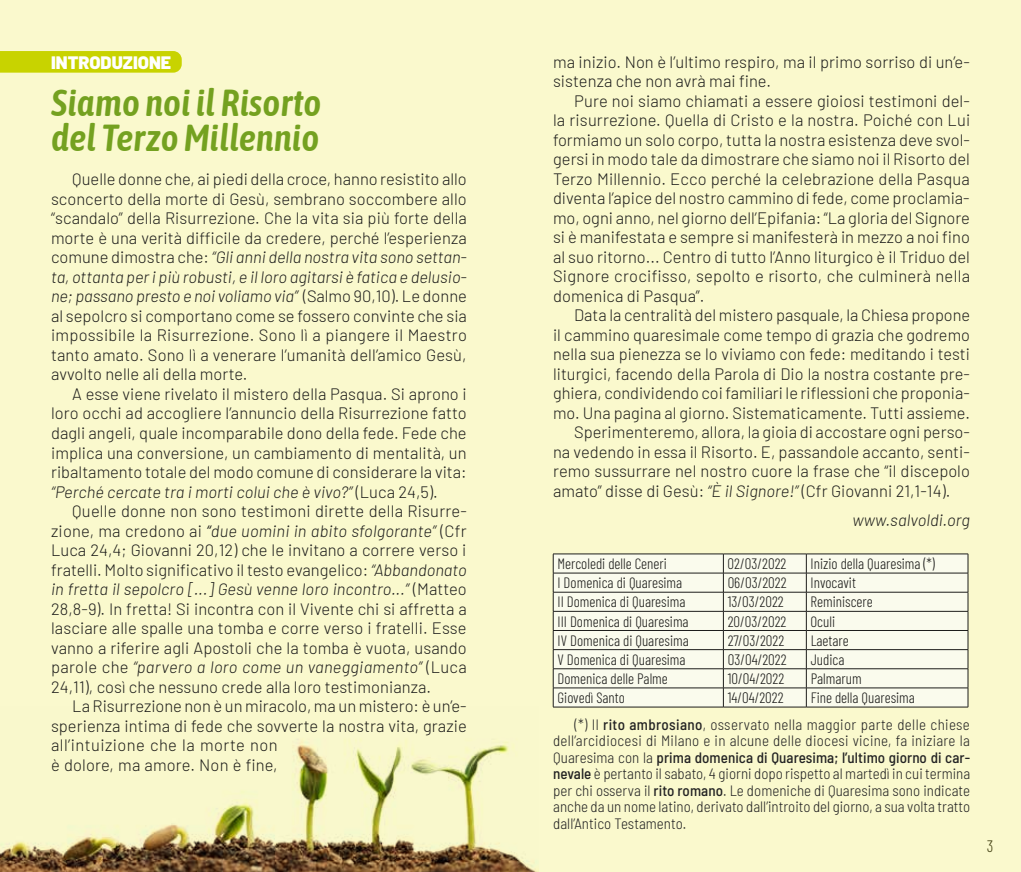
<style>
.page{position:relative;width:1021px;height:872px;background:#fff}
.page>*{position:absolute;margin:0;border:0;box-sizing:border-box;transform-origin:0 0}
.t1{font:italic 600 37.5px/34.5px "Asap Condensed";color:#74a120}
.t2{font:900 18px "Barlow";color:#fff}
.t3{font:300 16.5px/19.5px "Barlow";letter-spacing:.005em;color:#1d1d1b;text-align:justify}
.t4{font:italic 300 16.5px "Barlow";letter-spacing:.005em;color:#1d1d1b}
.t5{font:300 16.5px "Barlow Condensed";color:#1d1d1b}
.t6{font:300 semi-condensed 15px/16.5px "Barlow";color:#232323;text-align:justify}
.t7{font:300 15px "Barlow Condensed";color:#1d1d1b}
.s1{font-style:italic}
.s2{font-weight:400;font-style:italic}
.s3{font-weight:500}
</style>
<div class="page">
<div style="left:0;top:0;width:1020px;height:872px;background:#faf9cd"></div>
<div style="left:554px;top:554px;width:413px;height:153px;background:#fafbed"></div>
<hr style="left:553px;top:553px;width:170px;height:1px;background:#1d1d1b">
<hr style="left:723px;top:553px;width:83px;height:1px;background:#1d1d1b">
<hr style="left:806px;top:553px;width:162px;height:1px;background:#1d1d1b">
<hr style="left:553px;top:573px;width:170px;height:1px;background:#1d1d1b">
<hr style="left:723px;top:573px;width:83px;height:1px;background:#1d1d1b">
<hr style="left:806px;top:573px;width:162px;height:1px;background:#1d1d1b">
<hr style="left:553px;top:592px;width:170px;height:1px;background:#1d1d1b">
<hr style="left:723px;top:592px;width:83px;height:1px;background:#1d1d1b">
<hr style="left:806px;top:592px;width:162px;height:1px;background:#1d1d1b">
<hr style="left:553px;top:611px;width:170px;height:1px;background:#1d1d1b">
<hr style="left:723px;top:611px;width:83px;height:1px;background:#1d1d1b">
<hr style="left:806px;top:611px;width:162px;height:1px;background:#1d1d1b">
<hr style="left:553px;top:630px;width:170px;height:1px;background:#1d1d1b">
<hr style="left:723px;top:630px;width:83px;height:1px;background:#1d1d1b">
<hr style="left:806px;top:630px;width:162px;height:1px;background:#1d1d1b">
<hr style="left:553px;top:649px;width:170px;height:1px;background:#1d1d1b">
<hr style="left:723px;top:649px;width:83px;height:1px;background:#1d1d1b">
<hr style="left:806px;top:649px;width:162px;height:1px;background:#1d1d1b">
<hr style="left:553px;top:668px;width:170px;height:1px;background:#1d1d1b">
<hr style="left:723px;top:668px;width:83px;height:1px;background:#1d1d1b">
<hr style="left:806px;top:668px;width:162px;height:1px;background:#1d1d1b">
<hr style="left:553px;top:687px;width:170px;height:1px;background:#1d1d1b">
<svg style="left:553px;top:554px;width:1px;height:153px"></svg>
<hr style="left:723px;top:687px;width:83px;height:1px;background:#1d1d1b">
<svg style="left:723px;top:554px;width:1px;height:153px"></svg>
<hr style="left:806px;top:687px;width:162px;height:1px;background:#1d1d1b">
<svg style="left:806px;top:554px;width:1px;height:153px"></svg>
<svg style="left:967px;top:554px;width:1px;height:153px"></svg>
<hr style="left:553px;top:707px;width:170px;height:1px;background:#1d1d1b">
<hr style="left:723px;top:707px;width:83px;height:1px;background:#1d1d1b">
<hr style="left:806px;top:707px;width:162px;height:1px;background:#1d1d1b">
<div style="left:0;top:51px;width:182px;height:22px;background:#c8d300"></div>
<img style="left:0;top:739px;width:538px;height:133px">
<p class="t2" style="left:51px;top:49px;width:122px">INTRODUZIONE</p>
<h1 class="t1" style="left:51px;top:84px;width:272px">Siamo noi il Risorto del Terzo Millennio</h1>
<p class="t3" style="left:51px;top:168px;width:417px;text-indent:21px">Quelle donne che, ai piedi della croce, hanno resistito allo sconcerto della morte di Gesù, sembrano soccombere allo “scandalo” della Risurrezione. Che la vita sia più forte della morte è una verità difficile da credere, perché l’esperienza comune dimostra che: <span class="s1">“Gli anni della nostra vita sono settan&shy;ta, ottanta per i più robusti, e il loro agitarsi è fatica e delusio&shy;ne; passano presto e noi voliamo via”</span> (Salmo 90,10). Le donne al sepolcro si comportano come se fossero convinte che sia impossibile la Risurrezione. Sono lì a piangere il Maestro tanto amato. Sono lì a venerare l’umanità dell’amico Gesù, avvolto nelle ali della morte.</p>
<p class="t3" style="left:51px;top:383px;width:417px;text-indent:21px">A esse viene rivelato il mistero della Pasqua. Si aprono i loro occhi ad accogliere l’annuncio della Risurrezione fatto dagli angeli, quale incomparabile dono della fede. Fede che implica una conversione, un cambiamento di mentalità, un ribaltamento totale del modo comune di considerare la vita: <span class="s1">“Perché cercate tra i morti colui che è vivo?”</span> (Luca 24,5).</p>
<p class="t3" style="left:51px;top:500px;width:417px;text-indent:21px">Quelle donne non sono testimoni dirette della Risurre&shy;zione, ma credono ai <span class="s2">“</span><span class="s1">due uomini in abito sfolgorante”</span> (Cfr Luca 24,4; Giovanni 20,12) che le invitano a correre verso i fratelli. Molto significativo il testo evangelico: <span class="s1">“Abbandonato in fretta il sepolcro [...] Gesù venne loro incontro...”</span> (Matteo 28,8-9). In fretta! Si incontra con il Vivente chi si affretta a lasciare alle spalle una tomba e corre verso i fratelli. Esse vanno a riferire agli Apostoli che la tomba è vuota, usando parole che <span class="s1">“parvero a loro come un vaneggiamento”</span> (Luca 24,11), così che nessuno crede alla loro testimonianza.</p>
<p class="t3" style="left:51px;top:695px;width:417px;text-align:left;text-indent:21px">La Risurrezione non è un miracolo, ma un mistero: è un’e&shy;sperienza intima di fede che sovverte la nostra vita, grazie all’intuizione che la morte non<br>è dolore, ma amore. Non è fine,</p>
<p class="t3" style="left:553px;top:51px;width:418px">ma inizio. Non è l’ultimo respiro, ma il primo sorriso di un’e&shy;sistenza che non avrà mai fine.</p>
<p class="t3" style="left:553px;top:90px;width:418px;text-indent:21px">Pure noi siamo chiamati a essere gioiosi testimoni del&shy;la risurrezione. Quella di Cristo e la nostra. Poiché con Lui formiamo un solo corpo, tutta la nostra esistenza deve svol&shy;gersi in modo tale da dimostrare che siamo noi il Risorto del Terzo Millennio. Ecco perché la celebrazione della Pasqua diventa l’apice del nostro cammino di fede, come proclamia&shy;mo, ogni anno, nel giorno dell’Epifania: “La gloria del Signore si è manifestata e sempre si manifesterà in mezzo a noi fino al suo ritorno... Centro di tutto l’Anno liturgico è il Triduo del Signore crocifisso, sepolto e risorto, che culminerà nella domenica di Pasqua”.</p>
<p class="t3" style="left:574px;top:304px;width:397px">Data la centralità del mistero pasquale, la Chiesa propone</p>
<p class="t3" style="left:553px;top:324px;width:418px">il cammino quaresimale come tempo di grazia che godremo</p>
<p class="t3" style="left:553px;top:343px;width:418px">nella sua pienezza se lo viviamo con fede: meditando i testi</p>
<p class="t3" style="left:553px;top:363px;width:418px">liturgici, facendo della Parola di Dio la nostra costante pre-</p>
<p class="t3" style="left:553px;top:382px;width:418px">ghiera, condividendo coi familiari le riflessioni che proponia-</p>
<p class="t3" style="left:553px;top:402px;width:418px">mo. Una pagina al giorno. Sistematicamente. Tutti assieme.</p>
<p class="t3" style="left:574px;top:421px;width:397px">Sperimenteremo, allora, la gioia di accostare ogni perso-</p>
<p class="t3" style="left:553px;top:441px;width:418px">na vedendo in essa il Risorto. E, passandole accanto, senti-</p>
<p class="t3" style="left:553px;top:460px;width:418px">remo sussurrare nel nostro cuore la frase che “il discepolo</p>
<p class="t3" style="left:553px;top:480px;width:399px">amato” disse di Gesù: <span class="s1">“È il Signore!”</span> (Cfr Giovanni 21,1-14).</p>
<p class="t4" style="left:852px;top:508px;width:119px">www.salvoldi.org</p>
<p class="t7" style="left:557px;top:553px;width:111px">Mercoledi delle Ceneri</p>
<p class="t7" style="left:727px;top:553px;width:60px">02/03/2022</p>
<p class="t7" style="left:810px;top:553px;width:126px">Inizio della Quaresima (*)</p>
<p class="t7" style="left:557px;top:572px;width:126px">I Domenica di Quaresima</p>
<p class="t7" style="left:727px;top:572px;width:60px">06/03/2022</p>
<p class="t7" style="left:810px;top:572px;width:47px">Invocavit</p>
<p class="t7" style="left:557px;top:591px;width:129px">II Domenica di Quaresima</p>
<p class="t7" style="left:727px;top:591px;width:58px">13/03/2022</p>
<p class="t7" style="left:810px;top:591px;width:64px">Reminiscere</p>
<p class="t7" style="left:557px;top:610px;width:133px">III Domenica di Quaresima</p>
<p class="t7" style="left:727px;top:610px;width:60px">20/03/2022</p>
<p class="t7" style="left:810px;top:610px;width:26px">Oculi</p>
<p class="t7" style="left:557px;top:629px;width:133px">IV Domenica di Quaresima</p>
<p class="t7" style="left:727px;top:629px;width:58px">27/03/2022</p>
<p class="t7" style="left:810px;top:629px;width:40px">Laetare</p>
<p class="t7" style="left:557px;top:648px;width:130px">V Domenica di Quaresima</p>
<p class="t7" style="left:727px;top:648px;width:60px">03/04/2022</p>
<p class="t7" style="left:810px;top:648px;width:35px">Judica</p>
<p class="t7" style="left:557px;top:668px;width:112px">Domenica delle Palme</p>
<p class="t7" style="left:727px;top:668px;width:58px">10/04/2022</p>
<p class="t7" style="left:810px;top:668px;width:53px">Palmarum</p>
<p class="t7" style="left:557px;top:687px;width:69px">Giovedì Santo</p>
<p class="t7" style="left:727px;top:687px;width:57px">14/04/2022</p>
<p class="t7" style="left:810px;top:687px;width:106px">Fine della Quaresima</p>
<p class="t6" style="left:553px;top:715px;width:418px;text-indent:21px">(*) Il <span class="s3">rito ambrosiano</span>, osservato nella maggior parte delle chiese dell’arcidiocesi di Milano e in alcune delle diocesi vicine, fa iniziare la Quaresima con la <span class="s3">prima domenica di Quaresima; l’ultimo giorno di car&shy;nevale</span> è pertanto il sabato, 4 giorni dopo rispetto al martedì in cui termina per chi osserva il <span class="s3">rito romano</span>. Le domeniche di Quaresima sono indicate anche da un nome latino, derivato dall’introito del giorno, a sua volta tratto dall’Antico Testamento.</p>
<p class="t5" style="left:986px;top:834px;width:8px">3</p>
</div>
